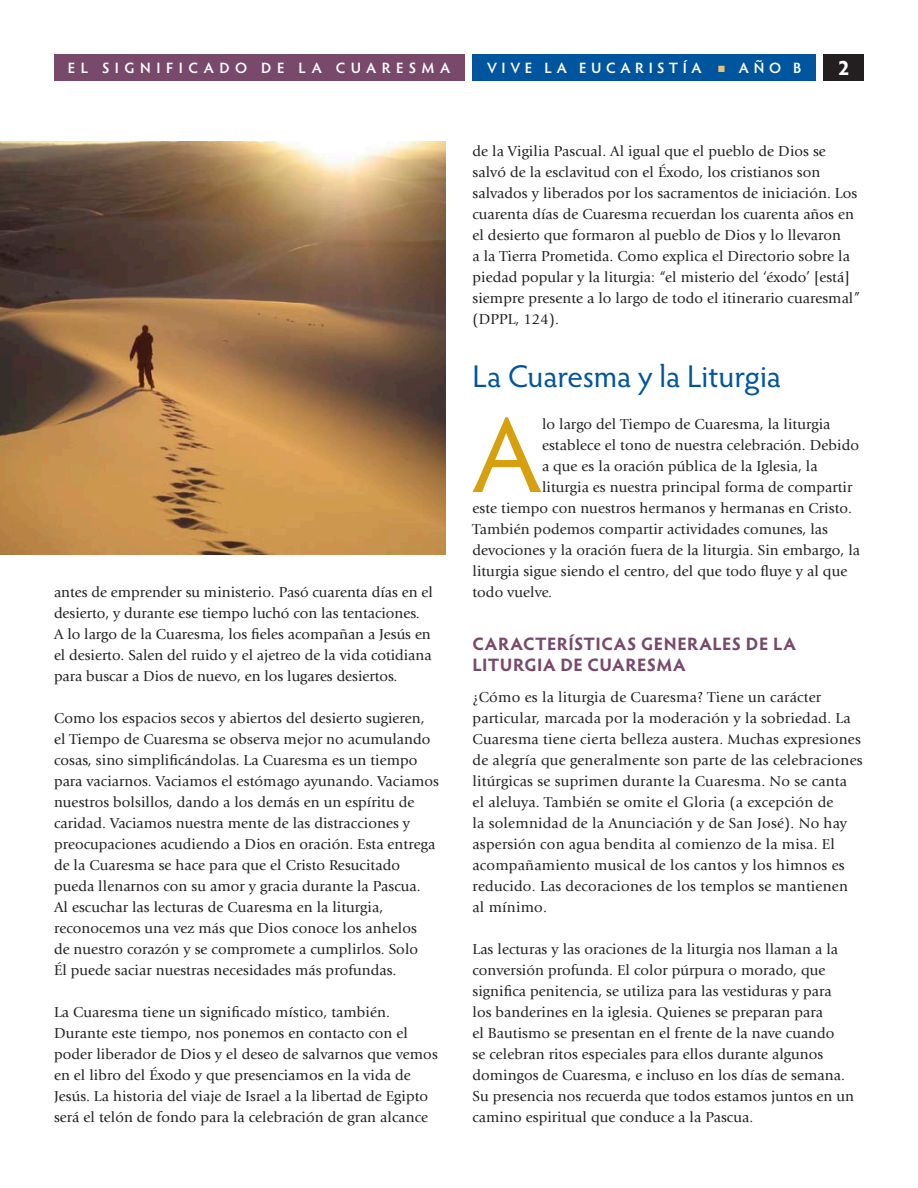
<style>
.page{position:relative;width:918px;height:1188px;background:#fff}
.page>*{position:absolute;margin:0;border:0;box-sizing:border-box;transform-origin:0 0}
.t1{font:106.95px "Hypatia Sans Pro";color:#d6a00e}
.t2{font:31.5px "Hypatia Sans Pro";letter-spacing:-.005em;color:#00559f}
.t3{font:700 21px "Hypatia Sans Pro";color:#fff}
.t4{font:700 18px/21px "Hypatia Sans Pro";letter-spacing:.03em;color:#79496b}
.t5{font:15px/21px "Giovanni";letter-spacing:.005em;color:#231f20}
.t6{font:600 15px "Hypatia Sans Pro";letter-spacing:.37em;color:#fff}
.t7{font:600 15px "Hypatia Sans Pro";letter-spacing:.305em;color:#fff}
.t8{font:600 15px "Hypatia Sans Pro";letter-spacing:.35em;color:#fff}
.s1{color:#e6c172}
</style>
<div class="page">
<div style="left:824px;top:54px;width:40px;height:27px;background:#231f20"></div>
<div style="left:472px;top:54px;width:344px;height:27px;background:#00559f"></div>
<div style="left:54px;top:54px;width:410px;height:27px;background:#79496b"></div>
<img style="left:0;top:141px;width:446px;height:414px">
<p class="t6" style="left:68px;top:57px;width:384px">EL SIGNIFICADO DE LA CUARESMA</p>
<p class="t7" style="left:487px;top:57px;width:216px">VIVE LA EUCARISTÍA</p>
<p class="t8" style="left:718px;top:57px;width:85px"><span class="s1">■</span> AÑO B</p>
<h3 class="t3" style="left:838px;top:53px;width:13px">2</h3>
<p class="t5" style="left:54px;top:582px;width:380px">antes de emprender su ministerio. Pasó cuarenta días en el desierto, y durante ese tiempo luchó con las tentaciones.<br>A lo largo de la Cuaresma, los fieles acompañan a Jesús en el desierto. Salen del ruido y el ajetreo de la vida cotidiana para buscar a Dios de nuevo, en los lugares desiertos.</p>
<p class="t5" style="left:54px;top:708px;width:387px">Como los espacios secos y abiertos del desierto sugieren, el Tiempo de Cuaresma se observa mejor no acumulando cosas, sino simplificándolas. La Cuaresma es un tiempo para vaciarnos. Vaciamos el estómago ayunando. Vaciamos nuestros bolsillos, dando a los demás en un espíritu de caridad. Vaciamos nuestra mente de las distracciones y preocupaciones acudiendo a Dios en oración. Esta entrega de la Cuaresma se hace para que el Cristo Resucitado pueda llenarnos con su amor y gracia durante la Pascua.<br>Al escuchar las lecturas de Cuaresma en la liturgia, reconocemos una vez más que Dios conoce los anhelos<br>de nuestro corazón y se compromete a cumplirlos. Solo<br>Él puede saciar nuestras necesidades más profundas.</p>
<p class="t5" style="left:54px;top:1002px;width:385px">La Cuaresma tiene un significado místico, también.<br>Durante este tiempo, nos ponemos en contacto con el poder liberador de Dios y el deseo de salvarnos que vemos en el libro del Éxodo y que presenciamos en la vida de Jesús. La historia del viaje de Israel a la libertad de Egipto será el telón de fondo para la celebración de gran alcance</p>
<p class="t5" style="left:472px;top:141px;width:389px">de la Vigilia Pascual. Al igual que el pueblo de Dios se salvó de la esclavitud con el Éxodo, los cristianos son salvados y liberados por los sacramentos de iniciación. Los cuarenta días de Cuaresma recuerdan los cuarenta años en el desierto que formaron al pueblo de Dios y lo llevaron<br>a la Tierra Prometida. Como explica el Directorio sobre la piedad popular y la liturgia: “el misterio del ‘éxodo’ [está] siempre presente a lo largo de todo el itinerario cuaresmal” (DPPL, 124).</p>
<h2 class="t2" style="left:472px;top:355px;width:310px">La Cuaresma y la Liturgia</h2>
<h1 class="t1" style="left:472px;top:384px;width:70px">A</h1>
<p class="t5" style="left:542px;top:414px;width:290px">lo largo del Tiempo de Cuaresma, la liturgia</p>
<p class="t5" style="left:542px;top:435px;width:319px">establece el tono de nuestra celebración. Debido</p>
<p class="t5" style="left:542px;top:456px;width:277px">a que es la oración pública de la Iglesia, la</p>
<p class="t5" style="left:542px;top:477px;width:312px">liturgia es nuestra principal forma de compartir</p>
<p class="t5" style="left:472px;top:498px;width:381px">este tiempo con nuestros hermanos y hermanas en Cristo.</p>
<p class="t5" style="left:472px;top:519px;width:357px">También podemos compartir actividades comunes, las</p>
<p class="t5" style="left:472px;top:540px;width:389px">devociones y la oración fuera de la liturgia. Sin embargo, la</p>
<p class="t5" style="left:472px;top:561px;width:376px">liturgia sigue siendo el centro, del que todo fluye y al que</p>
<p class="t5" style="left:472px;top:582px;width:81px">todo vuelve.</p>
<p class="t4" style="left:473px;top:632px;width:325px">CARACTERÍSTICAS GENERALES DE LA<br>LITURGIA DE CUARESMA</p>
<p class="t5" style="left:472px;top:687px;width:392px">¿Cómo es la liturgia de Cuaresma? Tiene un carácter particular, marcada por la moderación y la sobriedad. La Cuaresma tiene cierta belleza austera. Muchas expresiones de alegría que generalmente son parte de las celebraciones litúrgicas se suprimen durante la Cuaresma. No se canta<br>el aleluya. También se omite el Gloria (a excepción de<br>la solemnidad de la Anunciación y de San José). No hay aspersión con agua bendita al comienzo de la misa. El acompañamiento musical de los cantos y los himnos es reducido. Las decoraciones de los templos se mantienen al mínimo.</p>
<p class="t5" style="left:472px;top:939px;width:383px">Las lecturas y las oraciones de la liturgia nos llaman a la conversión profunda. El color púrpura o morado, que significa penitencia, se utiliza para las vestiduras y para los banderines en la iglesia. Quienes se preparan para<br>el Bautismo se presentan en el frente de la nave cuando<br>se celebran ritos especiales para ellos durante algunos domingos de Cuaresma, e incluso en los días de semana.<br>Su presencia nos recuerda que todos estamos juntos en un camino espiritual que conduce a la Pascua.</p>
</div>
